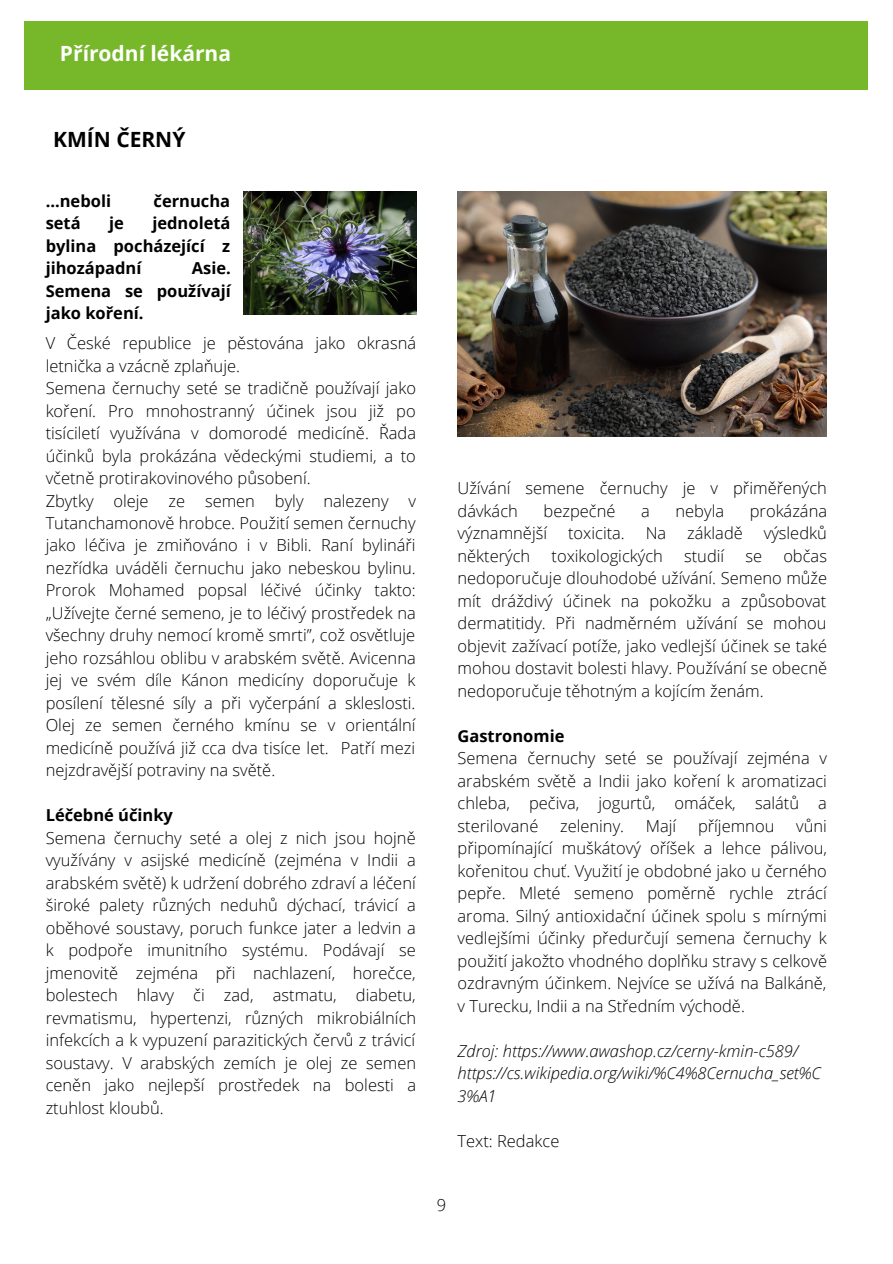
<style>
.page{position:relative;width:893px;height:1264px;background:#fff}
.page>*{position:absolute;margin:0;border:0;box-sizing:border-box;transform-origin:0 0}
.t1{font:700 21px "Open Sans";color:#fff}
.t2{font:700 21px "Open Sans";color:#000}
.t3{font:300 16.5px/22.5px "Open Sans";color:#000;text-align:justify}
.t4{font:700 16.5px/22.5px "Open Sans";color:#000;text-align:justify}
.t5{font:italic 300 16.5px/22.5px "Open Sans";color:#000}
</style>
<div class="page">
<div style="left:24px;top:21px;width:843px;height:68px;background:#76b82a"></div>
<img style="left:457px;top:192px;width:369px;height:245px">
<img style="left:243px;top:192px;width:173px;height:122px">
<p class="t1" style="left:60px;top:39px;width:172px">Přírodní lékárna</p>
<p class="t2" style="left:53px;top:125px;width:134px">KMÍN ČERNÝ</p>
<p class="t4" style="left:46px;top:189px;width:67px">...neboli</p>
<p class="t4" style="left:153px;top:189px;width:78px">černucha</p>
<p class="t4" style="left:46px;top:212px;width:37px">setá</p>
<p class="t4" style="left:109px;top:212px;width:16px">je</p>
<p class="t4" style="left:46px;top:212px;width:186px;text-indent:107px">jednoletá bylina pocházející z jihozápadní</p>
<p class="t4" style="left:46px;top:257px;width:187px;text-indent:146px">Asie.<br>Semena se používají jako koření.</p>
<p class="t3" style="left:46px;top:331px;width:372px;text-align:left">V České republice je pěstována jako okrasná letnička a vzácně zplaňuje.<br>Semena černuchy seté se tradičně používají jako koření. Pro mnohostranný účinek jsou již po tisíciletí využívána v domorodé medicíně. Řada účinků byla prokázána vědeckými studiemi, a to včetně protirakovinového působení.<br>Zbytky oleje ze semen byly nalezeny v Tutanchamonově hrobce. Použití semen černuchy jako léčiva je zmiňováno i v Bibli. Raní bylináři nezřídka uváděli černuchu jako nebeskou bylinu.<br>Prorok Mohamed popsal léčivé účinky takto: „Užívejte černé semeno, je to léčivý prostředek na všechny druhy nemocí kromě smrti”, což osvětluje jeho rozsáhlou oblibu v arabském světě. Avicenna jej ve svém díle Kánon medicíny doporučuje k posílení tělesné síly a při vyčerpání a skleslosti.<br>Olej ze semen černého kmínu se v orientální medicíně používá již cca dva tisíce let. Patří mezi nejzdravější potraviny na světě.</p>
<p class="t4" style="left:46px;top:803px;width:129px">Léčebné účinky</p>
<p class="t3" style="left:46px;top:826px;width:372px">Semena černuchy seté a olej z nich jsou hojně využívány v asijské medicíně (zejména v Indii a arabském světě) k udržení dobrého zdraví a léčení široké palety různých neduhů dýchací, trávicí a oběhové soustavy, poruch funkce jater a ledvin a k podpoře imunitního systému. Podávají se jmenovitě zejména při nachlazení, horečce, bolestech hlavy či zad, astmatu, diabetu, revmatismu, hypertenzi, různých mikrobiálních infekcích a k vypuzení parazitických červů z trávicí soustavy. V arabských zemích je olej ze semen ceněn jako nejlepší prostředek na bolesti a ztuhlost kloubů.</p>
<p class="t3" style="left:457px;top:477px;width:371px">Užívání semene černuchy je v přiměřených dávkách</p>
<p class="t3" style="left:543px;top:499px;width:73px">bezpečné</p>
<p class="t3" style="left:641px;top:499px;width:10px">a</p>
<p class="t3" style="left:675px;top:499px;width:50px">nebyla</p>
<p class="t3" style="left:749px;top:499px;width:79px">prokázána</p>
<p class="t3" style="left:457px;top:521px;width:91px">významnější</p>
<p class="t3" style="left:568px;top:521px;width:58px">toxicita.</p>
<p class="t3" style="left:645px;top:521px;width:22px">Na</p>
<p class="t3" style="left:687px;top:521px;width:57px">základě</p>
<p class="t3" style="left:763px;top:521px;width:65px">výsledků</p>
<p class="t3" style="left:457px;top:544px;width:74px">některých</p>
<p class="t3" style="left:551px;top:544px;width:113px">toxikologických</p>
<p class="t3" style="left:684px;top:544px;width:42px">studií</p>
<p class="t3" style="left:745px;top:544px;width:18px">se</p>
<p class="t3" style="left:457px;top:544px;width:371px;text-indent:326px">občas nedoporučuje dlouhodobé užívání. Semeno může mít dráždivý účinek na pokožku a způsobovat dermatitidy. Při nadměrném užívání se mohou objevit zažívací potíže, jako vedlejší účinek se také mohou dostavit bolesti hlavy. Používání se obecně nedoporučuje těhotným a kojícím ženám.</p>
<p class="t4" style="left:457px;top:724px;width:108px">Gastronomie</p>
<p class="t3" style="left:457px;top:746px;width:371px">Semena černuchy seté se používají zejména v arabském světě a Indii jako koření k aromatizaci chleba, pečiva, jogurtů, omáček, salátů a sterilované</p>
<p class="t3" style="left:457px;top:814px;width:371px;text-indent:338px">vůni připomínající muškátový oříšek a lehce pálivou, kořenitou chuť. Využití je obdobné jako u černého pepře. Mleté semeno poměrně rychle ztrácí aroma. Silný antioxidační účinek spolu s mírnými vedlejšími účinky předurčují semena černuchy k použití jakožto vhodného doplňku stravy s celkově ozdravným účinkem. Nejvíce se užívá na Balkáně, v Turecku, Indii a na Středním východě.</p>
<p class="t5" style="left:457px;top:1039px;width:364px">Zdroj: https://www.awashop.cz/cerny-kmin-c589/ https://cs.wikipedia.org/wiki/%C4%8Cernucha_set%C<br>3%A1</p>
<p class="t3" style="left:457px;top:1128px;width:103px">Text: Redakce</p>
<p class="t3" style="left:560px;top:814px;width:66px">zeleniny.</p>
<p class="t3" style="left:645px;top:814px;width:32px">Mají</p>
<p class="t3" style="left:698px;top:814px;width:78px">příjemnou</p>
<p class="t3" style="left:437px;top:1193px;width:11px">9</p>
</div>
